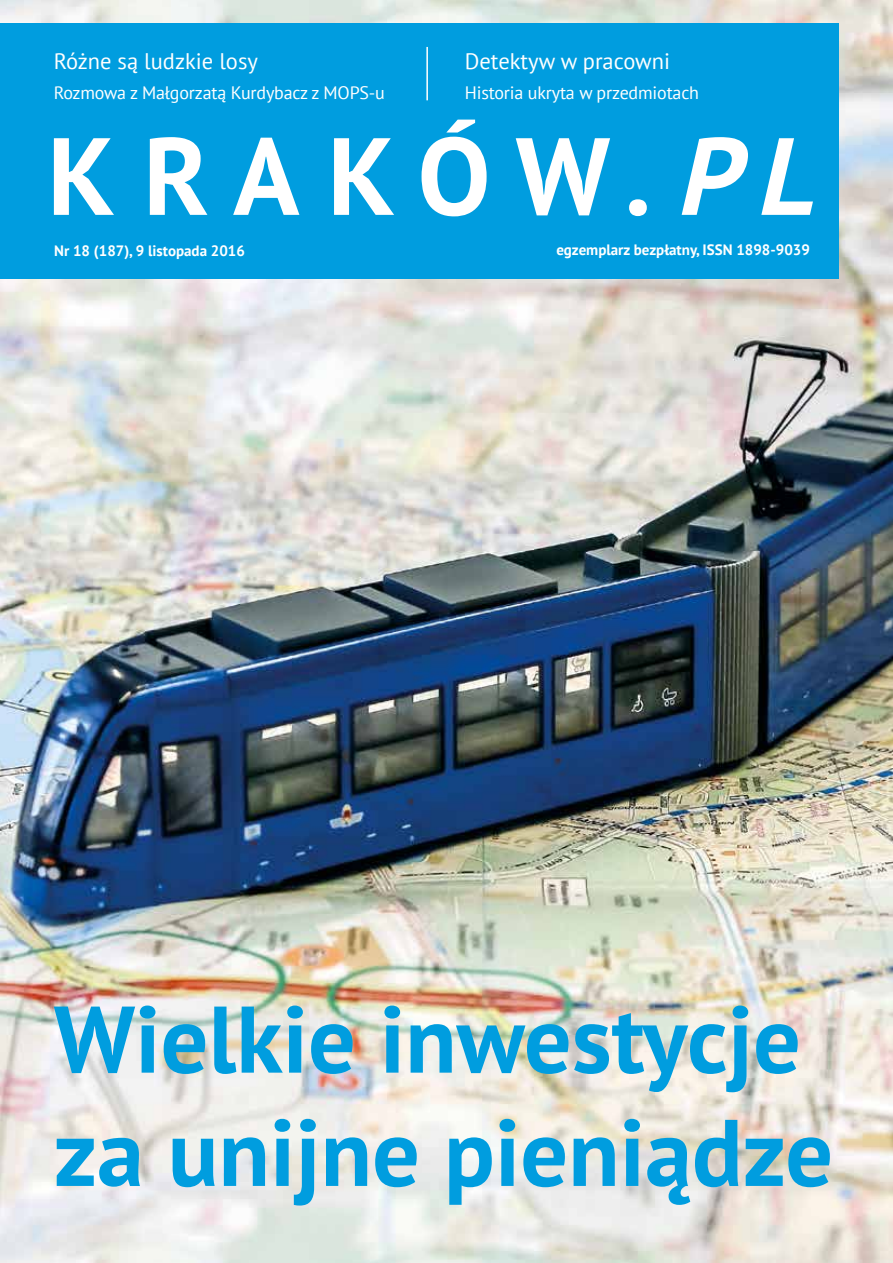
<style>
.page{position:relative;width:893px;height:1263px;background:#fff}
.page>*{position:absolute;margin:0;border:0;box-sizing:border-box;transform-origin:0 0}
.t1{font:700 109.5px "PT Sans";letter-spacing:.23em;color:#fff}
.t2{font:700 94.35px/113.2px "PT Sans";color:#009ddf}
.t3{font:22.5px "PT Sans";color:#fff}
.t4{font:18px "PT Sans";letter-spacing:-.01em;color:#fff}
.t5{font:700 15px "PT Sans";color:#fff}
.s1{font-style:italic}
</style>
<div class="page">
<img style="left:0;top:0;width:893px;height:1263px">
<div style="left:0;top:23px;width:839px;height:256px;background:#009ddf"></div>
<hr style="left:426px;top:47px;width:2px;height:53px;background:#fff">
<p class="t3" style="left:54px;top:46px;width:206px">Różne są ludzkie losy</p>
<p class="t4" style="left:54px;top:81px;width:333px">Rozmowa z Małgorzatą Kurdybacz z MOPS-u</p>
<p class="t3" style="left:465px;top:46px;width:207px">Detektyw w pracowni</p>
<p class="t4" style="left:465px;top:81px;width:236px">Historia ukryta w przedmiotach</p>
<h1 class="t1" style="left:47px;top:104px;width:798px">KRAKÓW.<span class="s1">PL</span></h1>
<p class="t5" style="left:54px;top:241px;width:192px">Nr 18 (187), 9 listopada 2016</p>
<p class="t5" style="left:556px;top:240px;width:255px">egzemplarz bezpłatny, ISSN 1898-9039</p>
<h2 class="t2" style="left:54px;top:981px;width:781px">Wielkie inwestycje za unijne pieniądze</h2>
</div>
